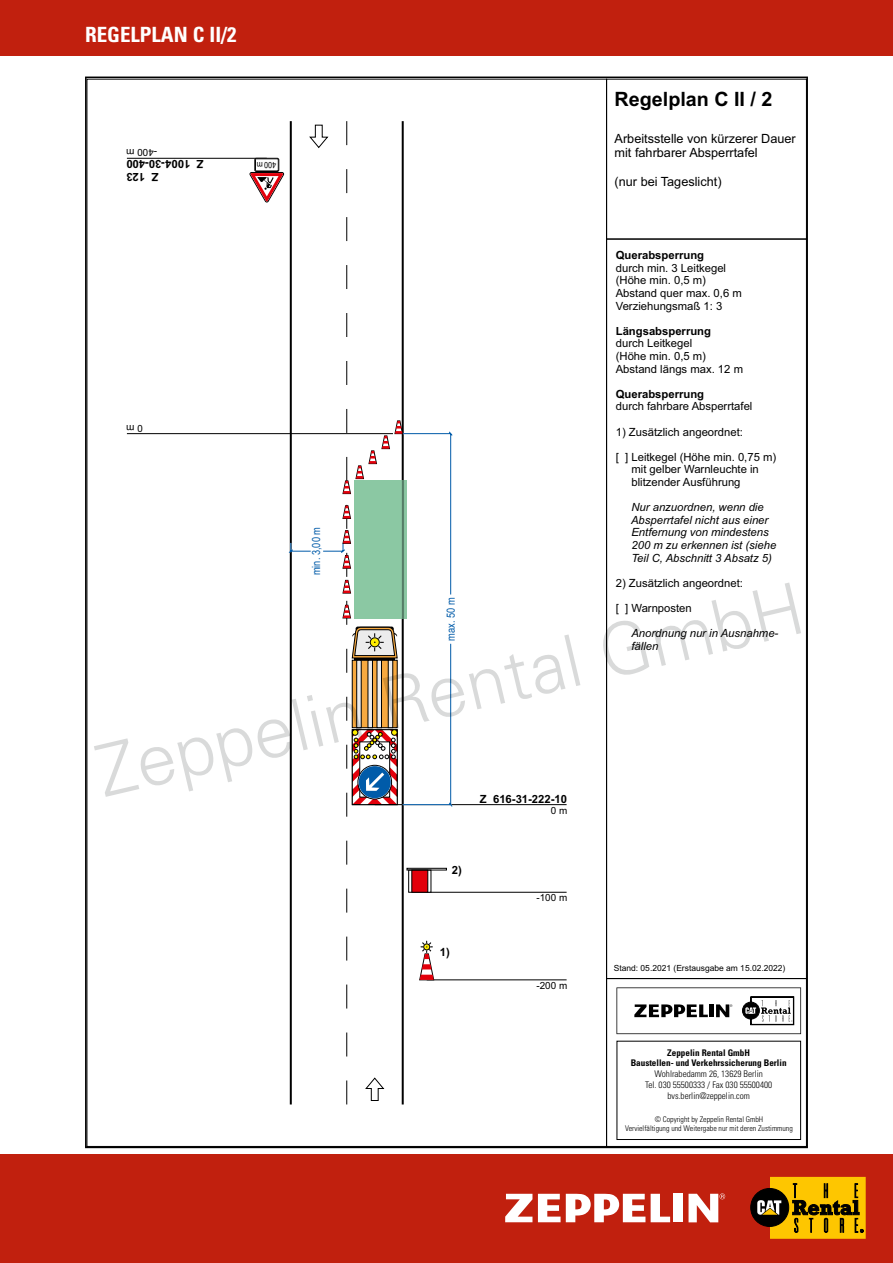
<style>
.page{position:relative;width:893px;height:1263px;background:#fff}
.page>*{position:absolute;margin:0;border:0;box-sizing:border-box;transform-origin:0 0}
.t1{font:300 72px "Univers LT";color:#d9dada}
.t2{font:700 condensed 21px "Univers LT";color:#fff}
.t3{font:700 19.8px "Arial";color:#000}
.t4{font:12.75px/14.1px "Arial";color:#000}
.t5{font:11.25px/12.6px "Arial";color:#000}
.t6{font:italic 11.25px/12.6px "Arial";color:#000}
.t7{font:700 11.25px/12.6px "Arial";color:#000;text-align:right}
.t8{font:11.25px "Arial";color:#005ba9;scale:.82 1}
.t9{font:9.9px "Arial";color:#000}
.t10{font:300 condensed 9.15px/10.9px "Univers LT";color:#000;text-align:center}
.t11{font:700 condensed 9.15px/10.9px "Univers LT";color:#000;text-align:center}
.t12{font:8.7px "Arial";color:#000;scale:.83 1}
.t13{font:8.4px "Arial";color:#000}
.t14{font:300 condensed 7.8px/9.4px "Univers LT";color:#000;text-align:center}
</style>
<div class="page">
<div style="left:0;top:1154px;width:893px;height:109px;background:#c1200e"></div>
<svg style="left:505px;top:1194px;width:27px;height:28px"></svg>
<svg style="left:688px;top:1193px;width:37px;height:29px"></svg>
<div style="left:673px;top:1194px;width:10px;height:28px;background:#fff"></div>
<svg style="left:651px;top:1194px;width:19px;height:28px"></svg>
<svg style="left:538px;top:1194px;width:107px;height:28px"></svg>
<div style="left:751px;top:1188px;width:38px;height:38px;background:#000;border-radius:50%"></div>
<div style="left:751px;top:1188px;width:38px;height:38px;border:1px solid #000;border-radius:50%"></div>
<svg style="left:757px;top:1177px;width:109px;height:62px"></svg>
<div style="left:0;top:0;width:893px;height:55px;background:#c1200e"></div>
<hr style="left:127px;top:433px;width:266px;height:1px;background:#000">
<hr style="left:427px;top:979px;width:140px;height:1px;background:#000">
<hr style="left:127px;top:158px;width:140px;height:1px;background:#000">
<hr style="left:375px;top:804px;width:192px;height:1px;background:#000">
<hr style="left:427px;top:892px;width:140px;height:1px;background:#000">
<svg style="left:250px;top:121px;width:203px;height:983px"></svg>
<svg style="left:606px;top:239px;width:201px;height:908px"></svg>
<div style="left:606px;top:79px;width:201px;height:160px;border:1px solid #000"></div>
<div style="left:617px;top:1041px;width:184px;height:99px;border:1px solid #000"></div>
<svg style="left:616px;top:987px;width:185px;height:47px"></svg>
<h2 class="t2" style="left:85px;top:22px;width:153px">REGELPLAN C II/2</h2>
<p class="t9" style="left:157px;top:156px;width:32px;rotate:-180deg">-400 m</p>
<p class="t7" style="left:204px;top:182px;width:79px;rotate:-180deg">Z 123<br>Z 1004-30-400</p>
<p class="t12" style="left:276px;top:168px;width:25px;rotate:-180deg">400 m</p>
<h3 class="t3" style="left:615px;top:91px;width:159px">Regelplan C II / 2</h3>
<p class="t4" style="left:615px;top:133px;width:183px">Arbeitsstelle von kürzerer Dauer mit fahrbarer Absperrtafel</p>
<p class="t4" style="left:615px;top:175px;width:108px">(nur bei Tageslicht)</p>
<p class="t7" style="left:616px;top:250px;width:90px">Querabsperrung</p>
<p class="t5" style="left:616px;top:263px;width:128px">durch min. 3 Leitkegel (Höhe min. 0,5 m)<br>Abstand quer max. 0,6 m<br>Verziehungsmaß 1: 3</p>
<p class="t7" style="left:616px;top:326px;width:97px">Längsabsperrung</p>
<p class="t5" style="left:616px;top:338px;width:129px">durch Leitkegel<br>(Höhe min. 0,5 m)<br>Abstand längs max. 12 m</p>
<p class="t7" style="left:616px;top:389px;width:90px">Querabsperrung</p>
<p class="t5" style="left:616px;top:401px;width:138px">durch fahrbare Absperrtafel</p>
<p class="t5" style="left:616px;top:426px;width:129px">1) Zusätzlich angeordnet:</p>
<p class="t5" style="left:631px;top:452px;width:146px;text-indent:-16px">[ ] Leitkegel (Höhe min. 0,75 m) mit gelber Warnleuchte in blitzender Ausführung</p>
<p class="t6" style="left:631px;top:502px;width:147px">Nur anzuordnen, wenn die<br>Absperrtafel nicht aus einer<br>Entfernung von mindestens<br>200 m zu erkennen ist (siehe<br>Teil C, Abschnitt 3 Absatz 5)</p>
<p class="t5" style="left:616px;top:578px;width:129px">2) Zusätzlich angeordnet:</p>
<p class="t5" style="left:616px;top:603px;width:78px">[ ] Warnposten</p>
<p class="t6" style="left:631px;top:628px;width:148px">Anordnung nur in Ausnahme&shy;fällen</p>
<p class="t9" style="left:143px;top:432px;width:18px;rotate:-180deg">0 m</p>
<p class="t8" style="left:312px;top:575px;width:60px;rotate:-90deg">min. 3,00 m</p>
<h1 class="t1" style="left:87px;top:729px;width:726px;rotate:-13deg">Zeppelin Rental GmbH</h1>
<p class="t8" style="left:446px;top:641px;width:54px;rotate:-90deg">max. 50 m</p>
<p class="t7" style="left:480px;top:793px;width:89px">Z 616-31-222-10</p>
<p class="t9" style="left:551px;top:806px;width:18px">0 m</p>
<p class="t7" style="left:452px;top:864px;width:12px">2)</p>
<p class="t7" style="left:440px;top:946px;width:12px">1)</p>
<p class="t9" style="left:536px;top:894px;width:32px">-100 m</p>
<p class="t9" style="left:536px;top:982px;width:32px">-200 m</p>
<p class="t13" style="left:614px;top:964px;width:173px">Stand: 05.2021 (Erstausgabe am 15.02.2022)</p>
<p class="t11" style="left:631px;top:1047px;width:157px">Zeppelin Rental GmbH<br>Baustellen- und Verkehrssicherung Berlin</p>
<p class="t10" style="left:645px;top:1069px;width:129px">Wohlrabedamm 26, 13629 Berlin<br>Tel. 030 55500333 / Fax 030 55500400 bvs.berlin@zeppelin.com</p>
<p class="t14" style="left:625px;top:1114px;width:169px">© Copyright by Zeppelin Rental GmbH<br>Vervielfältigung und Weitergabe nur mit deren Zustimmung</p>
</div>
